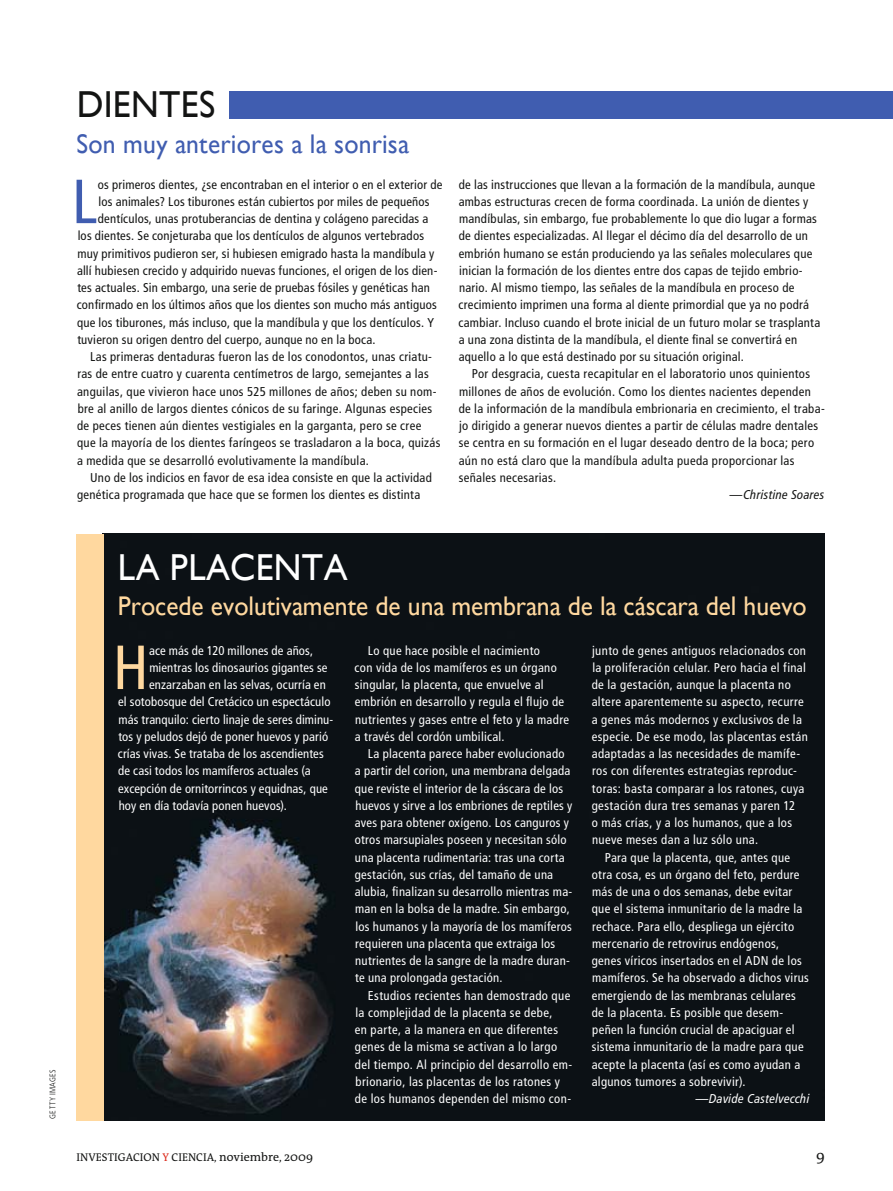
<style>
.page{position:relative;width:893px;height:1191px;background:#fff}
.page>*{position:absolute;margin:0;border:0;box-sizing:border-box;transform-origin:0 0}
.t1{font:condensed 62.25px "Frutiger LT Std";color:#405db0}
.t2{font:condensed 62.25px "Frutiger LT Std";color:#ffd89f}
.t3{font:37.5px "Gill Sans";letter-spacing:.01em;color:#fff;scale:.95 1}
.t4{font:37.5px "Gill Sans";letter-spacing:.01em;color:#131413;scale:.95 1}
.t5{font:27px "Gill Sans";color:#ffd89f;scale:.95 1}
.t6{font:27px "Gill Sans";letter-spacing:.01em;color:#405db0;scale:.95 1}
.t7{font:15px "The Antiqua B5";color:#131413}
.t8{font:condensed 12.75px/17.2px "Frutiger LT Std";letter-spacing:.02em;color:#131413}
.t9{font:condensed 12.75px/17.2px "Frutiger LT Std";letter-spacing:.025em;color:#fff}
.t10{font:condensed 12.75px "Frutiger LT Std";letter-spacing:.005em;color:#fff}
.t11{font:italic condensed 12.75px "Frutiger LT Com";letter-spacing:.015em;color:#fff}
.t12{font:italic condensed 12.75px "Frutiger LT Com";letter-spacing:.02em;color:#131413}
.t13{font:11.25px "The Antiqua B5";color:#131413}
.t14{font:300 condensed 8.25px "Frutiger LT Std";letter-spacing:.035em;color:#131413}
.s1{color:#dc2a1b}
.s2{font-size:12px}
</style>
<div class="page">
<div style="left:230px;top:92px;width:663px;height:27px;background:#405db0"></div>
<img style="left:104px;top:534px;width:721px;height:586px">
<div style="left:77px;top:534px;width:27px;height:586px;background:#ffd89f"></div>
<p class="t14" style="left:48px;top:1118px;width:51px;rotate:-90deg">GETTY IMAGES</p>
<h2 class="t4" style="left:77px;top:83px;width:147px">DIENTES</h2>
<h3 class="t6" style="left:77px;top:128px;width:351px">Son muy anteriores a la sonrisa</h3>
<h1 class="t1" style="left:72px;top:171px;width:27px">L</h1>
<p class="t8" style="left:98px;top:176px;width:346px">os primeros dientes, ¿se encontraban en el interior o en el exterior de</p>
<p class="t8" style="left:98px;top:193px;width:333px">los animales? Los tiburones están cubiertos por miles de pequeños</p>
<p class="t8" style="left:98px;top:211px;width:332px">dentículos, unas protuberancias de dentina y colágeno parecidas a</p>
<p class="t8" style="left:78px;top:228px;width:348px">los dientes. Se conjeturaba que los dentículos de algunos vertebrados</p>
<p class="t8" style="left:77px;top:245px;width:358px">muy primitivos pudieron ser, si hubiesen emigrado hasta la mandíbula y</p>
<p class="t8" style="left:77px;top:262px;width:362px">allí hubiesen crecido y adquirido nuevas funciones, el origen de los dien-</p>
<p class="t8" style="left:77px;top:280px;width:354px">tes actuales. Sin embargo, una serie de pruebas fósiles y genéticas han</p>
<p class="t8" style="left:77px;top:297px;width:361px">confirmado en los últimos años que los dientes son mucho más antiguos</p>
<p class="t8" style="left:77px;top:314px;width:358px">que los tiburones, más incluso, que la mandíbula y que los dentículos. Y</p>
<p class="t8" style="left:77px;top:331px;width:300px">tuvieron su origen dentro del cuerpo, aunque no en la boca.</p>
<p class="t8" style="left:90px;top:349px;width:343px">Las primeras dentaduras fueron las de los conodontos, unas criatu-</p>
<p class="t8" style="left:77px;top:366px;width:353px">ras de entre cuatro y cuarenta centímetros de largo, semejantes a las</p>
<p class="t8" style="left:77px;top:383px;width:361px">anguilas, que vivieron hace unos 525 millones de años; deben su nom-</p>
<p class="t8" style="left:78px;top:400px;width:356px">bre al anillo de largos dientes cónicos de su faringe. Algunas especies</p>
<p class="t8" style="left:77px;top:418px;width:346px">de peces tienen aún dientes vestigiales en la garganta, pero se cree</p>
<p class="t8" style="left:77px;top:435px;width:365px">que la mayoría de los dientes faríngeos se trasladaron a la boca, quizás</p>
<p class="t8" style="left:77px;top:452px;width:293px">a medida que se desarrolló evolutivamente la mandíbula.</p>
<p class="t8" style="left:90px;top:469px;width:343px">Uno de los indicios en favor de esa idea consiste en que la actividad</p>
<p class="t8" style="left:77px;top:487px;width:345px">genética programada que hace que se formen los dientes es distinta</p>
<p class="t8" style="left:458px;top:176px;width:363px">de las instrucciones que llevan a la formación de la mandíbula, aunque ambas estructuras crecen de forma coordinada. La unión de dientes y mandíbulas, sin embargo, fue probablemente lo que dio lugar a formas de dientes especializadas. Al llegar el décimo día del desarrollo de un embrión humano se están produciendo ya las señales moleculares que inician la formación de los dientes entre dos capas de tejido embrio&shy;nario. Al mismo tiempo, las señales de la mandíbula en proceso de crecimiento imprimen una forma al diente primordial que ya no podrá cambiar. Incluso cuando el brote inicial de un futuro molar se trasplanta a una zona distinta de la mandíbula, el diente final se convertirá en aquello a lo que está destinado por su situación original.</p>
<p class="t8" style="left:459px;top:366px;width:368px;text-indent:13px">Por desgracia, cuesta recapitular en el laboratorio unos quinientos millones de años de evolución. Como los dientes nacientes dependen de la información de la mandíbula embrionaria en crecimiento, el traba&shy;jo dirigido a generar nuevos dientes a partir de células madre dentales se centra en su formación en el lugar deseado dentro de la boca; pero aún no está claro que la mandíbula adulta pueda proporcionar las señales necesarias.</p>
<p class="t12" style="left:730px;top:490px;width:96px">—Christine Soares</p>
<h2 class="t3" style="left:118px;top:545px;width:243px">LA PLACENTA</h2>
<h3 class="t5" style="left:118px;top:590px;width:727px">Procede evolutivamente de una membrana de la cáscara del huevo</h3>
<h1 class="t2" style="left:113px;top:637px;width:37px">H</h1>
<p class="t9" style="left:149px;top:642px;width:166px">ace más de 120 millones de años,</p>
<p class="t9" style="left:355px;top:642px;width:216px;text-indent:13px">Lo que hace posible el nacimiento<br>con vida de los mamíferos es un órgano singular, la placenta, que envuelve al embrión en desarrollo y regula el flujo de nutrientes y gases entre el feto y la madre a través del cordón umbilical.</p>
<p class="t9" style="left:355px;top:745px;width:219px;text-indent:13px">La placenta parece haber evolucionado a partir del corion, una membrana delgada que reviste el interior de la cáscara de los huevos y sirve a los embriones de reptiles y aves para obtener oxígeno. Los canguros y otros marsupiales poseen y necesitan sólo una placenta rudimentaria: tras una corta gestación, sus crías, del tamaño de una alubia, finalizan su desarrollo mientras ma&shy;man en la bolsa de la madre. Sin embargo, los humanos y la mayoría de los mamíferos requieren una placenta que extraiga los nutrientes de la sangre de la madre duran&shy;te una prolongada gestación.</p>
<p class="t9" style="left:355px;top:987px;width:219px;text-indent:13px">Estudios recientes han demostrado que la complejidad de la placenta se debe,<br>en parte, a la manera en que diferentes genes de la misma se activan a lo largo del tiempo. Al principio del desarrollo em&shy;brionario, las placentas de los ratones y de los humanos dependen del mismo con-</p>
<p class="t9" style="left:592px;top:642px;width:218px">junto de genes antiguos relacionados con la proliferación celular. Pero hacia el final de la gestación, aunque la placenta no altere aparentemente su aspecto, recurre a genes más modernos y exclusivos de la especie. De ese modo, las placentas están adaptadas a las necesidades de mamífe&shy;ros con diferentes estrategias reproduc&shy;toras: basta comparar a los ratones, cuya gestación dura tres semanas y paren 12<br>o más crías, y a los humanos, que a los nueve meses dan a luz sólo una.</p>
<p class="t9" style="left:592px;top:849px;width:219px;text-indent:13px">Para que la placenta, que, antes que otra cosa, es un órgano del feto, perdure más de una o dos semanas, debe evitar que el sistema inmunitario de la madre la rechace. Para ello, despliega un ejército mercenario de retrovirus endógenos, genes víricos insertados en el ADN de los mamíferos. Se ha observado a dichos virus emergiendo de las membranas celulares de la placenta. Es posible que desem&shy;peñen la función crucial de apaciguar el sistema inmunitario de la madre para que acepte la placenta (así es como ayudan a algunos tumores a sobrevivir).</p>
<p class="t11" style="left:696px;top:1093px;width:115px">—Davide Castelvecchi</p>
<p class="t9" style="left:149px;top:659px;width:180px">mientras los dinosaurios gigantes se</p>
<p class="t9" style="left:149px;top:676px;width:178px">enzarzaban en las selvas, ocurría en</p>
<p class="t9" style="left:118px;top:694px;width:214px">el sotobosque del Cretácico un espectáculo</p>
<p class="t10" style="left:119px;top:713px;width:216px">más tranquilo: cierto linaje de seres diminu-</p>
<p class="t9" style="left:118px;top:728px;width:211px">tos y peludos dejó de poner huevos y parió</p>
<p class="t9" style="left:118px;top:745px;width:207px">crías vivas. Se trataba de los ascendientes</p>
<p class="t9" style="left:118px;top:763px;width:194px">de casi todos los mamíferos actuales (a</p>
<p class="t9" style="left:118px;top:780px;width:211px">excepción de ornitorrincos y equidnas, que</p>
<p class="t9" style="left:119px;top:797px;width:170px">hoy en día todavía ponen huevos).</p>
<p class="t13" style="left:77px;top:1153px;width:238px">INVESTIGACION <span class="s1">Y</span> CIENCIA, <span class="s2">noviembre, 2009</span></p>
<p class="t7" style="left:816px;top:1150px;width:10px">9</p>
</div>
